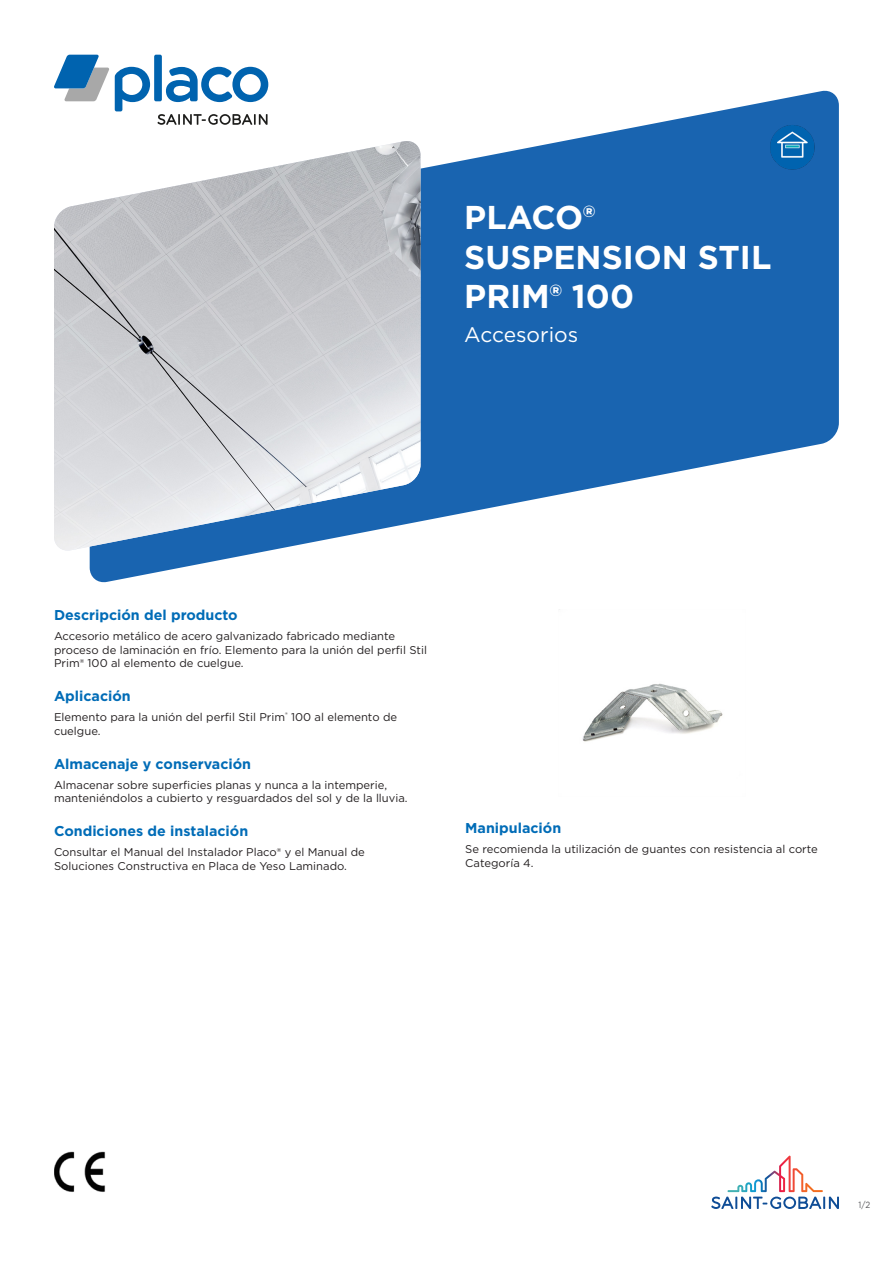
<style>
.page{position:relative;width:893px;height:1263px;background:#fff}
.page>*{position:absolute;margin:0;border:0;box-sizing:border-box;transform-origin:0 0}
.Product_Name{font:700 33px/39.6px "Gotham";color:#fff}
.A-Product_Descriptio{font:21px "Gotham";color:#fff}
.Longname{font:700 14.25px "Gotham";color:#006cb7}
.Value{font:11.25px/13.5px "Gotham";color:#231f20}
.t1{font:9px "Gotham";color:#57585a;scale:.9 1}
</style>
<div class="page">
<svg style="left:711px;top:1156px;width:128px;height:53px"></svg>
<svg style="left:54px;top:55px;width:55px;height:46px"></svg>
<div style="left:154px;top:55px;width:8px;height:46px;background:#0063af;border-radius:2px"></div>
<svg style="left:115px;top:67px;width:35px;height:22px"></svg>
<svg style="left:166px;top:67px;width:102px;height:22px"></svg>
<svg style="left:90px;top:89px;width:749px;height:494px;fill:#1964b0"></svg>
<img style="left:54px;top:141px;width:367px;height:411px">
<img style="left:559px;top:609px;width:164px;height:133px">
<img style="left:54px;top:1151px;width:51px;height:41px">
<img style="left:765px;top:120px;width:53px;height:53px">
<p class="Product_Name" style="left:464px;top:198px;width:309px">PLACO®<br>SUSPENSION STIL<br>PRIM® 100</p>
<p class="A-Product_Descriptio" style="left:464px;top:321px;width:115px">Accesorios</p>
<p class="Longname" style="left:54px;top:606px;width:185px">Descripción del producto</p>
<p class="Value" style="left:54px;top:629px;width:374px">Accesorio metálico de acero galvanizado fabricado mediante proceso de laminación en frío. Elemento para la unión del perfil Stil<br>Prim® 100 al elemento de cuelgue.</p>
<p class="Longname" style="left:54px;top:687px;width:78px">Aplicación</p>
<p class="Value" style="left:54px;top:710px;width:345px">Elemento para la unión del perfil Stil Prim<sup>®</sup> 100 al elemento de cuelgue.</p>
<p class="Longname" style="left:54px;top:754px;width:199px">Almacenaje y conservación</p>
<p class="Value" style="left:54px;top:778px;width:355px">Almacenar sobre superficies planas y nunca a la intemperie, manteniéndolos a cubierto y resguardados del sol y de la lluvia.</p>
<p class="Longname" style="left:54px;top:822px;width:196px">Condiciones de instalación</p>
<p class="Value" style="left:54px;top:845px;width:312px">Consultar el Manual del Instalador Placo® y el Manual de<br>Soluciones Constructiva en Placa de Yeso Laminado.</p>
<p class="Longname" style="left:465px;top:819px;width:98px">Manipulación</p>
<p class="Value" style="left:465px;top:842px;width:354px">Se recomienda la utilización de guantes con resistencia al corte<br>Categoría 4.</p>
<p class="t1" style="left:858px;top:1199px;width:15px">1/2</p>
</div>
